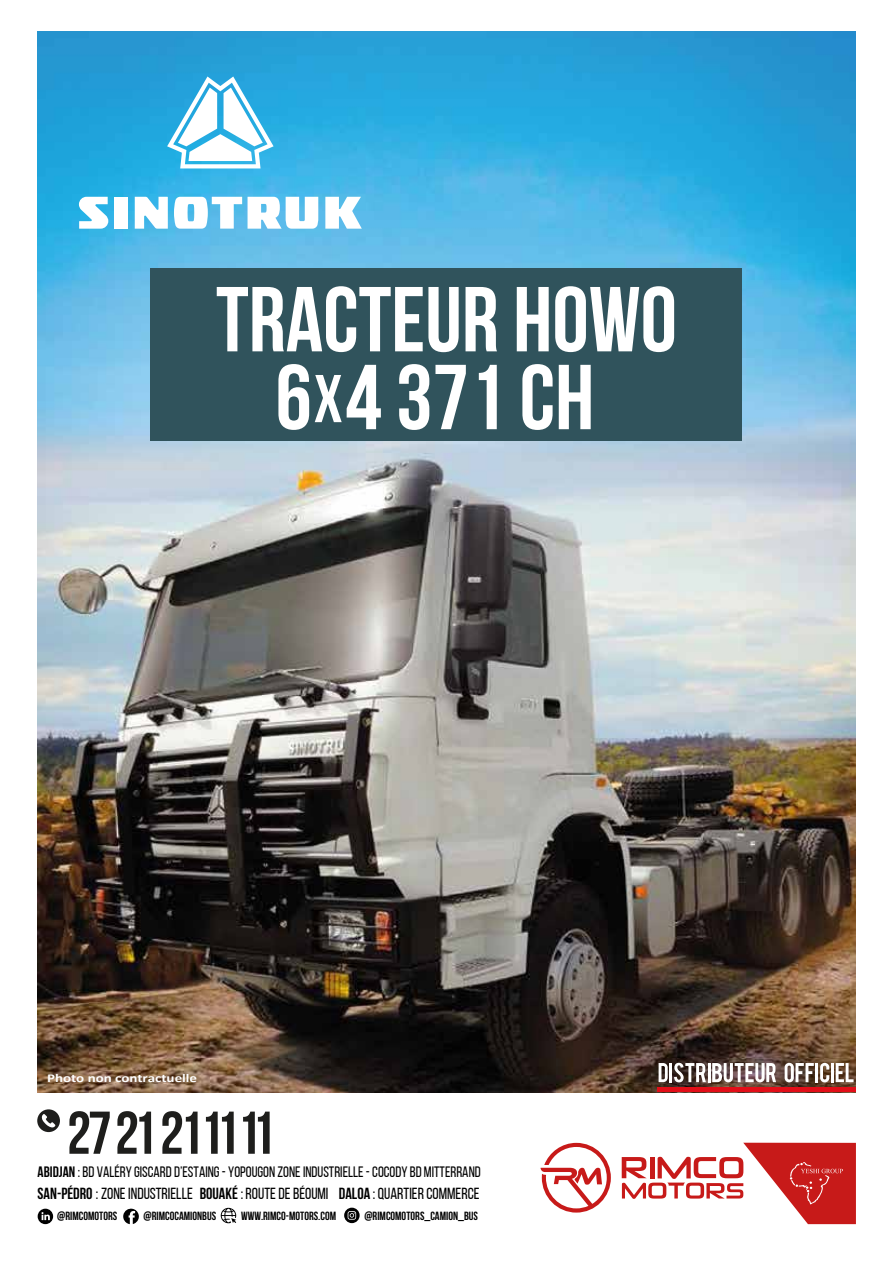
<style>
.page{position:relative;width:893px;height:1263px;background:#fff}
.page>*{position:absolute;margin:0;border:0;box-sizing:border-box;transform-origin:0 0}
.t1{font:700 91.95px/77.8px "Bebas Neue";color:#fff;text-align:center}
.t2{font:700 60.15px "Bebas Neue";letter-spacing:-.06em;color:#1e1e1c}
.t3{font:16.05px "Bebas Neue";color:#000}
.t4{font:15px "Bebas Neue";color:#000}
.t5{font:700 12px "Calibri";letter-spacing:-.005em;color:#fff;scale:1.25 1}
.t6{font:700 11.85px "Bebas Neue";color:#010101}
.s1{font-size:67.35px}
.s2{font-weight:700}
</style>
<div class="page">
<svg style="left:541px;top:1143px;width:70px;height:69px"></svg>
<svg style="left:622px;top:1143px;width:234px;height:81px"></svg>
<hr style="left:650px;top:1157px;width:4px;height:21px;background:#c71a19">
<img style="left:37px;top:32px;width:819px;height:1060px">
<div style="left:658px;top:1087px;width:198px;height:5px;background:#e20e18"></div>
<svg style="left:659px;top:1063px;width:9px;height:19px"></svg>
<hr style="left:669px;top:1063px;width:3px;height:19px;background:#fff">
<svg style="left:674px;top:1063px;width:102px;height:19px"></svg>
<svg style="left:785px;top:1063px;width:29px;height:19px"></svg>
<hr style="left:815px;top:1063px;width:3px;height:19px;background:#fff">
<svg style="left:820px;top:1063px;width:9px;height:19px"></svg>
<hr style="left:831px;top:1063px;width:3px;height:19px;background:#fff">
<svg style="left:836px;top:1063px;width:17px;height:19px"></svg>
<svg style="left:79px;top:197px;width:29px;height:32px"></svg>
<div style="left:114px;top:197px;width:14px;height:32px;background:#fff"></div>
<svg style="left:135px;top:197px;width:33px;height:32px"></svg>
<svg style="left:174px;top:197px;width:68px;height:32px"></svg>
<svg style="left:248px;top:197px;width:70px;height:32px"></svg>
<svg style="left:325px;top:197px;width:37px;height:32px"></svg>
<svg style="left:167px;top:76px;width:107px;height:92px"></svg>
<svg style="left:37px;top:1109px;width:23px;height:23px"></svg>
<svg style="left:123px;top:1208px;width:16px;height:16px"></svg>
<svg style="left:221px;top:1208px;width:15px;height:15px"></svg>
<svg style="left:38px;top:1209px;width:15px;height:15px"></svg>
<svg style="left:344px;top:1208px;width:16px;height:15px"></svg>
<div style="left:151px;top:268px;width:591px;height:172px;background:#30535c"></div>
<h1 class="t1" style="left:216px;top:280px;width:462px">TRACTEUR HOWO<br>6 <span class="s1">X</span>4 371 CH</h1>
<p class="t5" style="left:47px;top:1070px;width:121px">Photo non contractuelle</p>
<h2 class="t2" style="left:67px;top:1100px;width:210px">2721211111</h2>
<p class="t4" style="left:38px;top:1163px;width:445px"><span class="s2">ABIDJAN</span> : BD VALÉRY GISCARD D’ESTAING - YOPOUGON ZONE INDUSTRIELLE - COCODY BD MITTERRAND</p>
<p class="t3" style="left:38px;top:1185px;width:443px"><span class="s2">SAN-PÉDRO</span> : ZONE INDUSTRIELLE <span class="s2">BOUAKÉ</span> : ROUTE DE BÉOUMI <span class="s2">DALOA</span> : QUARTIER COMMERCE</p>
<p class="t6" style="left:57px;top:1210px;width:61px">@RIMCOMOTORS</p>
<p class="t6" style="left:144px;top:1210px;width:74px">@RIMCOCAMIONBUS</p>
<p class="t6" style="left:241px;top:1209px;width:97px">WWW.RIMCO-MOTORS.COM</p>
<p class="t6" style="left:364px;top:1209px;width:115px">@RIMCOMOTORS_CAMION_BUS</p>
</div>
